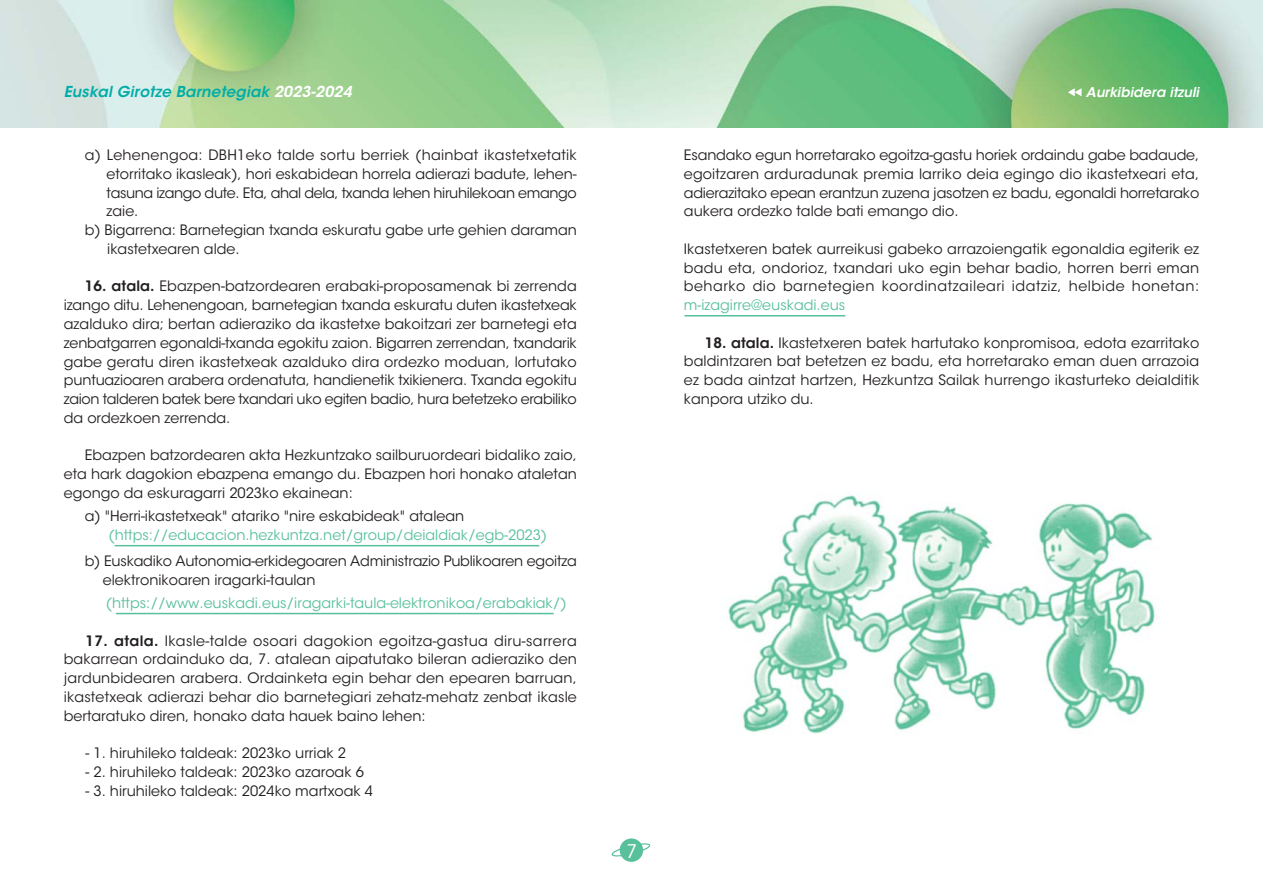
<style>
.page{position:relative;width:1263px;height:893px;background:#fff}
.page>*{position:absolute;margin:0;border:0;box-sizing:border-box;transform-origin:0 0}
.t1{font:18.75px "ITC Avant Garde Std";color:#fff}
.t2{font:italic 600 15px "ITC Avant Garde Std";letter-spacing:.01em;color:#00ada8}
.t3{font:14.25px/18.8px "ITC Avant Garde Std";color:#231f20;text-align:justify}
.t4{font:14.25px "ITC Avant Garde Std";color:#58c09b}
.t5{font:14.25px "ITC Avant Garde Std";letter-spacing:.02em;color:#231f20}
.t6{font:14.25px "ITC Avant Garde Std";letter-spacing:-.025em;color:#231f20}
.t7{font:italic 600 13.5px "ITC Avant Garde Std";color:#fff}
.s1{color:#fff}
.s2{font-weight:600}
</style>
<div class="page">
<img style="left:728px;top:495px;width:427px;height:239px">
<svg style="left:611px;top:842px;width:40px;height:16px"></svg>
<div style="left:620px;top:838px;width:23px;height:24px;background:#58c09b;border-radius:50%"></div>
<hr style="left:115px;top:545px;width:424px;height:1px;background:#58c09b">
<hr style="left:116px;top:613px;width:438px;height:1px;background:#58c09b">
<img style="left:0;top:0;width:1263px;height:128px">
<svg style="left:1068px;top:88px;width:13px;height:8px"></svg>
<hr style="left:684px;top:315px;width:161px;height:1px;background:#58c09b">
<p class="t2" style="left:64px;top:85px;width:289px">Euskal Girotze Barnetegiak <span class="s1">2023-2024</span></p>
<p class="t7" style="left:1086px;top:86px;width:115px">Aurkibidera itzuli</p>
<p class="t5" style="left:85px;top:149px;width:494px">a) Lehenengoa: DBH1eko talde sortu berriek (hainbat ikastetxetatik</p>
<p class="t3" style="left:107px;top:166px;width:472px">etorritako ikasleak), hori eskabidean horrela adierazi badute, lehen-</p>
<p class="t6" style="left:107px;top:187px;width:472px">tasuna izango dute. Eta, ahal dela, txanda lehen hiruhilekoan emango</p>
<p class="t3" style="left:107px;top:203px;width:33px">zaie.</p>
<p class="t3" style="left:85px;top:222px;width:493px">b) Bigarrena: Barnetegian txanda eskuratu gabe urte gehien daraman</p>
<p class="t3" style="left:107px;top:241px;width:134px">ikastetxearen alde.</p>
<p class="t3" style="left:64px;top:278px;width:515px;text-indent:21px"><span class="s2">16. atala.</span> Ebazpen-batzordearen erabaki-proposamenak bi zerrenda izango ditu. Lehenengoan, barnetegian txanda eskuratu duten ikastetxeak azalduko dira; bertan adieraziko da ikastetxe bakoitzari zer barnetegi eta zenbatgarren egonaldi-txanda egokitu zaion. Bigarren zerrendan, txandarik gabe geratu diren ikastetxeak azalduko dira ordezko moduan, lortutako puntuazioaren arabera ordenatuta, handienetik txikienera. Txanda egokitu zaion talderen batek bere txandari uko egiten badio, hura betetzeko erabiliko da ordezkoen zerrenda.</p>
<p class="t3" style="left:64px;top:447px;width:515px;text-indent:21px">Ebazpen batzordearen akta Hezkuntzako sailburuordeari bidaliko zaio, eta hark dagokion ebazpena emango du. Ebazpen hori honako ataletan egongo da eskuragarri 2023ko ekainean:</p>
<p class="t3" style="left:85px;top:508px;width:381px">a) "Herri-ikastetxeak" atariko "nire eskabideak" atalean</p>
<p class="t4" style="left:108px;top:529px;width:440px">(https://educacion.hezkuntza.net/group/deialdiak/egb-2023)</p>
<p class="t3" style="left:103px;top:553px;width:475px;text-indent:-18px">b) Euskadiko Autonomia-erkidegoaren Administrazio Publikoaren egoitza elektronikoaren iragarki-taulan</p>
<p class="t4" style="left:106px;top:597px;width:463px">(https://www.euskadi.eus/iragarki-taula-elektronikoa/erabakiak/)</p>
<p class="t3" style="left:64px;top:632px;width:515px;text-indent:22px"><span class="s2">17. atala.</span> Ikasle-talde osoari dagokion egoitza-gastua diru-sarrera bakarrean ordainduko da, 7. atalean aipatutako bileran adieraziko den jardunbidearen arabera. Ordainketa egin behar den epearen barruan, ikastetxeak adierazi behar dio barnetegiari zehatz-mehatz zenbat ikasle bertaratuko diren, honako data hauek baino lehen:</p>
<p class="t3" style="left:86px;top:745px;width:262px">- 1. hiruhileko taldeak: 2023ko urriak 2</p>
<p class="t3" style="left:86px;top:763px;width:280px">- 2. hiruhileko taldeak: 2023ko azaroak 6</p>
<p class="t3" style="left:86px;top:782px;width:289px">- 3. hiruhileko taldeak: 2024ko martxoak 4</p>
<p class="t3" style="left:684px;top:147px;width:517px">Esandako egun horretarako egoitza-gastu horiek ordaindu gabe badaude, egoitzaren arduradunak premia larriko deia egingo dio ikastetxeari eta, adierazitako epean erantzun zuzena jasotzen ez badu, egonaldi horretarako aukera ordezko talde bati emango dio.</p>
<p class="t3" style="left:684px;top:241px;width:517px">Ikastetxeren batek aurreikusi gabeko arrazoiengatik egonaldia egiterik ez badu eta, ondorioz, txandari uko egin behar badio, horren berri eman beharko dio barnetegien koordinatzaileari idatziz, helbide honetan:</p>
<p class="t4" style="left:684px;top:299px;width:163px">m-izagirre@euskadi.eus</p>
<p class="t3" style="left:684px;top:334px;width:517px;text-indent:21px"><span class="s2">18. atala.</span> Ikastetxeren batek hartutako konpromisoa, edota ezarritako baldintzaren bat betetzen ez badu, eta horretarako eman duen arrazoia ez bada aintzat hartzen, Hezkuntza Sailak hurrengo ikasturteko deialditik kanpora utziko du.</p>
<h1 class="t1" style="left:626px;top:843px;width:12px">7</h1>
</div>
